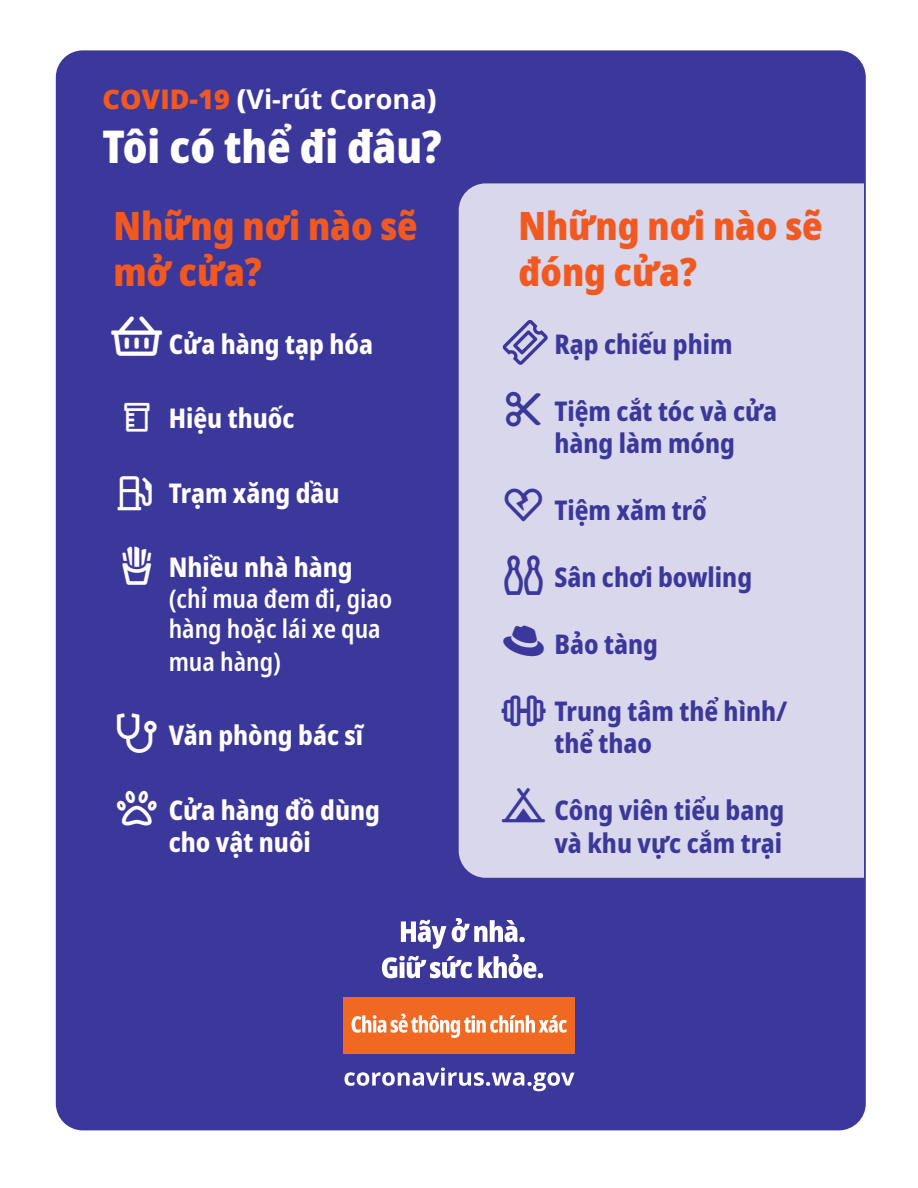
<style>
.page{position:relative;width:918px;height:1188px;background:#fff}
.page>*{position:absolute;margin:0;border:0;box-sizing:border-box;transform-origin:0 0}
.t1{font:900 condensed 45px "Noto Sans";color:#fff}
.Icons-solid{font:45px "Font Awesome 5 Pro";color:#fff}
.Icons-solid-2{font:39.6px "Font Awesome 5 Pro";color:#fff}
.Icons-solid-3{font:39.6px "Font Awesome 5 Pro";color:#3c389b}
.t2{font:900 condensed 39px/46.8px "Noto Sans";color:#f15921}
.Icons-solid-4{font:37.5px "Font Awesome 5 Pro";color:#3c389b}
.Icons-solid-5{font:36px "Font Awesome 5 Pro";color:#3c389b}
.Icons-solid-6{font:35.1px "Font Awesome 5 Pro";color:#3c389b}
.Icons-solid-7{font:34.35px "Font Awesome 5 Pro";color:#3c389b}
.Icons-solid-8{font:28.65px "Font Awesome 5 Pro";color:#fff}
.t3{font:800 condensed 27px/32.4px "Noto Sans";color:#3c389b}
.t4{font:800 condensed 27px/32.4px "Noto Sans";color:#fff}
.t5{font:700 27px "Open Sans";color:#fff}
.t6{font:600 condensed 25.5px/31.5px "Noto Sans";color:#fff}
.s1{font-weight:800;color:#f15921}
.s2{font-weight:800}
</style>
<div class="page">
<div style="left:56px;top:50px;width:810px;height:1080px;background:#3c389b;border-radius:27px"></div>
<div style="left:459px;top:183px;width:405px;height:695px;background:#d8d7eb"></div>
<svg style="left:345px;top:1068px;width:230px;height:23px"></svg>
<div style="left:343px;top:997px;width:232px;height:57px;background:#f06822"></div>
<svg style="left:401px;top:920px;width:45px;height:29px"></svg>
<svg style="left:452px;top:918px;width:73px;height:24px"></svg>
<svg style="left:382px;top:956px;width:90px;height:22px"></svg>
<svg style="left:478px;top:954px;width:65px;height:24px"></svg>
<svg style="left:352px;top:1014px;width:215px;height:24px"></svg>
<div style="left:501px;top:319px;width:48px;height:47px;background:#d8d7eb"></div>
<svg style="left:504px;top:489px;width:39px;height:32px"></svg>
<div style="left:504px;top:555px;width:39px;height:40px;background:#d8d7eb"></div>
<svg style="left:503px;top:625px;width:41px;height:31px"></svg>
<svg style="left:502px;top:696px;width:44px;height:30px"></svg>
<div style="left:502px;top:788px;width:43px;height:35px;background:#d8d7eb"></div>
<svg style="left:506px;top:392px;width:35px;height:35px"></svg>
<p class="t5" style="left:103px;top:80px;width:335px"><span class="s1">COVID-19</span> <span class="s2">(</span>Vi-rút Corona<span class="s2">)</span></p>
<p class="t1" style="left:103px;top:112px;width:341px">Tôi có thể đi đâu?</p>
<p class="t2" style="left:113px;top:202px;width:306px">Những nơi nào sẽ mở cửa?</p>
<p class="Icons-solid" style="left:112px;top:313px;width:52px">▲□■▲▼</p>
<p class="t4" style="left:169px;top:328px;width:206px">Cửa hàng tạp hóa</p>
<p class="Icons-solid-8" style="left:124px;top:403px;width:27px">▲▼□■□▼▼●</p>
<p class="t4" style="left:169px;top:403px;width:127px">Hiệu thuốc</p>
<p class="t4" style="left:169px;top:477px;width:172px">Trạm xăng dầu</p>
<p class="t4" style="left:169px;top:551px;width:186px">Nhiều nhà hàng</p>
<p class="t6" style="left:169px;top:583px;width:225px">(chỉ mua đem đi, giao hàng hoặc lái xe qua mua hàng)</p>
<p class="Icons-solid-2" style="left:117px;top:713px;width:41px">▲▼▼□▲□</p>
<p class="t4" style="left:169px;top:719px;width:196px">Văn phòng bác sĩ</p>
<p class="t4" style="left:169px;top:794px;width:213px">Cửa hàng đồ dùng cho vật nuôi</p>
<p class="t2" style="left:518px;top:202px;width:306px">Những nơi nào sẽ đóng cửa?</p>
<p class="Icons-solid-5" style="left:498px;top:344px;width:20px;rotate:-45deg">▼▼●▼</p>
<p class="t3" style="left:554px;top:328px;width:180px">Rạp chiếu phim</p>
<p class="t3" style="left:554px;top:395px;width:224px">Tiệm cắt tóc và cửa hàng làm móng</p>
<p class="t3" style="left:554px;top:494px;width:154px">Tiệm xăm trổ</p>
<p class="t3" style="left:554px;top:561px;width:199px">Sân chơi bowling</p>
<p class="t3" style="left:554px;top:628px;width:105px">Bảo tàng</p>
<p class="t3" style="left:554px;top:695px;width:235px">Trung tâm thể hình/ thể thao</p>
<p class="Icons-solid-4" style="left:505px;top:486px;width:41px">▼□■</p>
<p class="Icons-solid-3" style="left:504px;top:555px;width:41px">□●■■▲</p>
<p class="Icons-solid-6" style="left:502px;top:693px;width:45px">◆●●</p>
<p class="Icons-solid-7" style="left:502px;top:788px;width:44px">□◆■</p>
<p class="t3" style="left:554px;top:794px;width:231px">Công viên tiểu bang và khu vực cắm trại</p>
</div>
